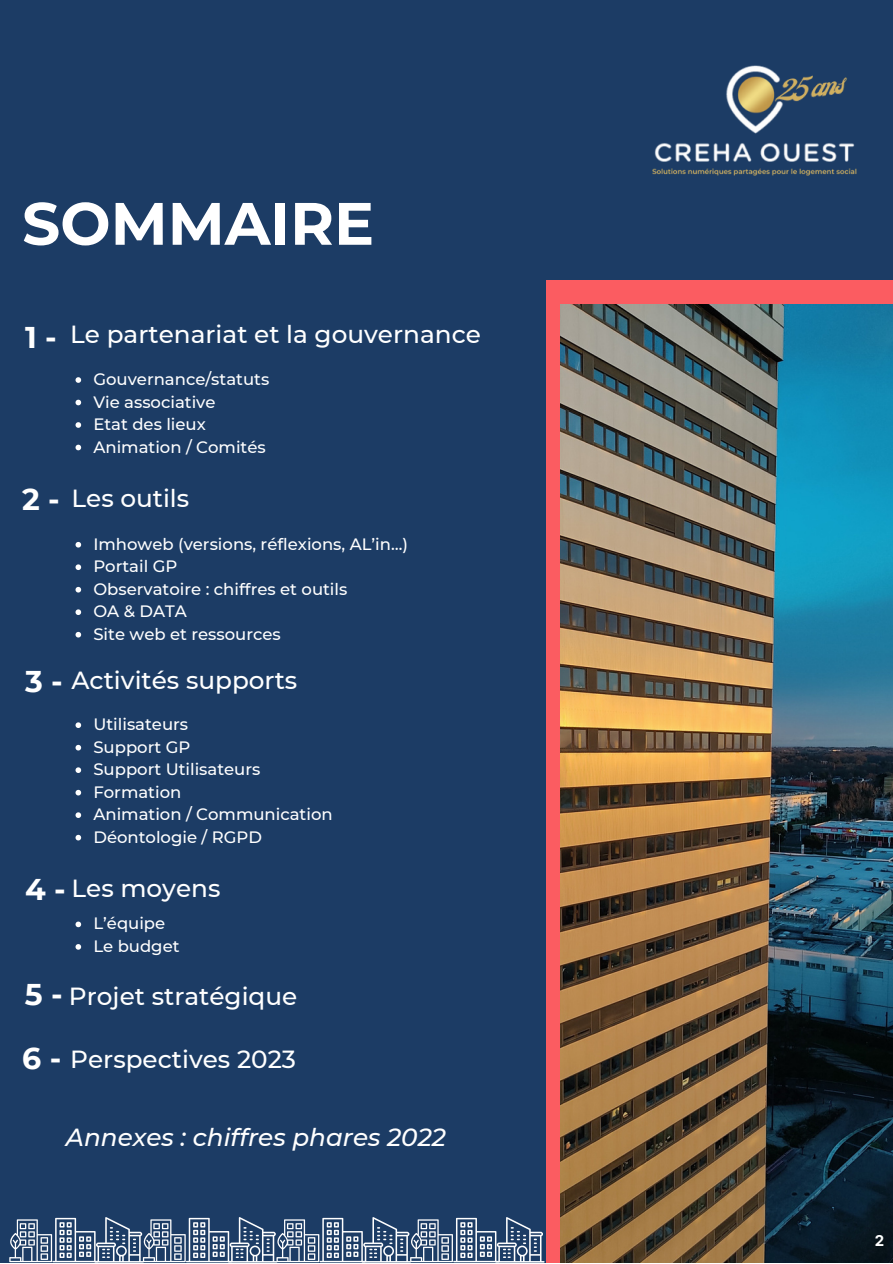
<style>
.page{position:relative;width:893px;height:1264px;background:#fff}
.page>*{position:absolute;margin:0;border:0;box-sizing:border-box;transform-origin:0 0}
.t1{font:700 59.7px "Montserrat";color:#fff}
.t2{font:700 30px "Montserrat";color:#fff}
.t3{font:500 24.75px "Montserrat";color:#fff}
.t4{font:italic 500 24.75px "Montserrat";color:#fff}
.t5{font:500 16.5px "Montserrat";color:#fff}
.t6{font:700 15px "Inter";color:#fff}
</style>
<div class="page">
<div style="left:0;top:0;width:892px;height:1262px;background:#1c3c65"></div>
<div style="left:546px;top:280px;width:346px;height:982px;background:#fb5c61"></div>
<img style="left:560px;top:304px;width:332px;height:958px">
<svg style="left:75px;top:377px;width:6px;height:6px"></svg>
<svg style="left:75px;top:400px;width:6px;height:5px"></svg>
<svg style="left:75px;top:422px;width:6px;height:6px"></svg>
<svg style="left:75px;top:444px;width:6px;height:6px"></svg>
<svg style="left:75px;top:542px;width:6px;height:5px"></svg>
<svg style="left:75px;top:564px;width:6px;height:6px"></svg>
<svg style="left:75px;top:587px;width:6px;height:5px"></svg>
<svg style="left:75px;top:609px;width:6px;height:6px"></svg>
<svg style="left:75px;top:632px;width:6px;height:5px"></svg>
<svg style="left:75px;top:722px;width:6px;height:6px"></svg>
<svg style="left:75px;top:745px;width:6px;height:5px"></svg>
<svg style="left:75px;top:767px;width:6px;height:6px"></svg>
<svg style="left:75px;top:789px;width:6px;height:6px"></svg>
<svg style="left:75px;top:812px;width:6px;height:6px"></svg>
<svg style="left:75px;top:834px;width:6px;height:6px"></svg>
<svg style="left:75px;top:921px;width:6px;height:6px"></svg>
<svg style="left:75px;top:944px;width:6px;height:5px"></svg>
<svg style="left:9px;top:1217px;width:535px;height:45px"></svg>
<img style="left:652px;top:65px;width:205px;height:111px">
<p class="t1" style="left:22px;top:187px;width:353px">SOMMAIRE</p>
<p class="t2" style="left:25px;top:319px;width:33px">1 -</p>
<p class="t2" style="left:22px;top:481px;width:39px">2 -</p>
<p class="t3" style="left:70px;top:319px;width:412px">Le partenariat et la gouvernance</p>
<p class="t5" style="left:93px;top:369px;width:177px">Gouvernance/statuts</p>
<p class="t5" style="left:93px;top:391px;width:124px">Vie associative</p>
<p class="t5" style="left:93px;top:414px;width:114px">Etat des lieux</p>
<p class="t5" style="left:93px;top:436px;width:174px">Animation / Comités</p>
<p class="t3" style="left:71px;top:483px;width:119px">Les outils</p>
<p class="t5" style="left:93px;top:534px;width:316px">Imhoweb (versions, réflexions, AL’in…)</p>
<p class="t5" style="left:93px;top:556px;width:85px">Portail GP</p>
<p class="t5" style="left:93px;top:579px;width:255px">Observatoire : chiffres et outils</p>
<p class="t5" style="left:93px;top:601px;width:95px">OA &amp; DATA</p>
<p class="t5" style="left:93px;top:623px;width:189px">Site web et ressources</p>
<p class="t3" style="left:71px;top:664px;width:227px">Activités supports</p>
<p class="t5" style="left:93px;top:714px;width:96px">Utilisateurs</p>
<p class="t5" style="left:93px;top:736px;width:98px">Support GP</p>
<p class="t5" style="left:93px;top:759px;width:168px">Support Utilisateurs</p>
<p class="t5" style="left:93px;top:781px;width:89px">Formation</p>
<p class="t5" style="left:93px;top:804px;width:241px">Animation / Communication</p>
<p class="t5" style="left:93px;top:826px;width:170px">Déontologie / RGPD</p>
<p class="t3" style="left:71px;top:872px;width:150px">Les moyens</p>
<p class="t5" style="left:93px;top:913px;width:73px">L’équipe</p>
<p class="t5" style="left:93px;top:936px;width:88px">Le budget</p>
<p class="t3" style="left:69px;top:980px;width:230px">Projet stratégique</p>
<p class="t3" style="left:70px;top:1043px;width:227px">Perspectives 2023</p>
<p class="t2" style="left:25px;top:663px;width:39px">3 -</p>
<p class="t2" style="left:25px;top:870px;width:42px">4 -</p>
<p class="t2" style="left:25px;top:975px;width:39px">5 -</p>
<p class="t2" style="left:22px;top:1039px;width:41px">6 -</p>
<p class="t4" style="left:66px;top:1121px;width:381px">Annexes : chiffres phares 2022</p>
<p class="t6" style="left:874px;top:1231px;width:11px">2</p>
</div>
